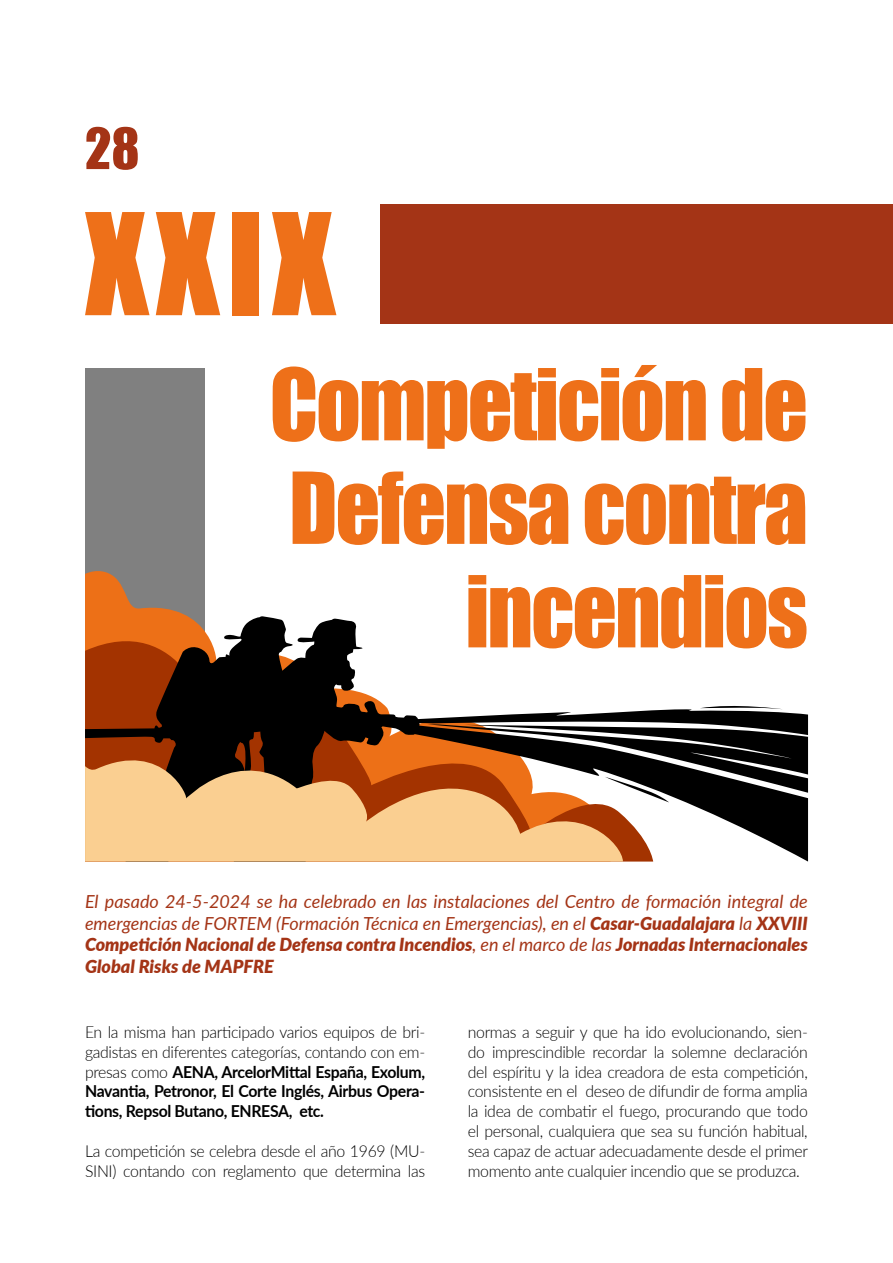
<style>
.page{position:relative;width:893px;height:1263px;background:#fff}
.page>*{position:absolute;margin:0;border:0;box-sizing:border-box;transform-origin:0 0}
.t1{font:130.5px "Impact";color:#ee7019}
.t2{font:91.5px/103.5px "Impact";letter-spacing:-.025em;color:#ee7019;text-align:right;scale:.96 1}
.t3{font:52.5px "Impact";color:#a43416}
.t4{font:italic 18px/21.6px "Lato";color:#a43416;text-align:justify}
.t5{font:300 16.5px/19.8px "Lato";letter-spacing:-.02em;color:#000;scale:.96 1}
.t6{font:700 16.5px/19.8px "Lato";letter-spacing:-.02em;color:#000;text-align:justify;scale:.96 1}
.s1{font-weight:900}
.s2{font-weight:300}
</style>
<div class="page">
<div style="left:381px;top:204px;width:512px;height:120px;background:#a43416"></div>
<div style="left:85px;top:368px;width:120px;height:399px;background:#808080"></div>
<svg style="left:85px;top:571px;width:72px;height:37px"></svg>
<svg style="left:85px;top:608px;width:102px;height:8px"></svg>
<svg style="left:85px;top:616px;width:323px;height:122px;fill:#060200"></svg>
<svg style="left:85px;top:738px;width:323px;height:123px;background:#c8945f"></svg>
<svg style="left:408px;top:709px;width:400px;height:152px"></svg>
<svg style="left:700px;top:706px;width:81px;height:3px"></svg>
<svg style="left:605px;top:777px;width:64px;height:25px"></svg>
<h3 class="t3" style="left:85px;top:124px;width:56px">28</h3>
<h1 class="t1" style="left:85px;top:202px;width:251px">XXIX</h1>
<h2 class="t2" style="left:270px;top:353px;width:562px">Competición de<br>Defensa contra incendios</h2>
<p class="t4" style="left:85px;top:892px;width:724px">El pasado 24-5-2024 se ha celebrado en las instalaciones del Centro de formación integral de emergencias de FORTEM (Formación Técnica en Emergencias), en el <span class="s1">Casar-Guadalajara</span> la <span class="s1">XXVIII Competición Nacional de Defensa contra Incendios</span>, en el marco de las <span class="s1">Jornadas Internacionales Global Risks de MAPFRE</span></p>
<p class="t6" style="left:85px;top:1021px;width:356px"><span class="s2">En la misma han participado varios equipos de bri&shy;gadistas en diferentes categorías, contando con em&shy;presas como</span> AENA, ArcelorMittal España, Exolum, Navantia, Petronor, El Corte Inglés, Airbus Opera&shy;tions, Repsol Butano, ENRESA, etc.</p>
<p class="t5" style="left:85px;top:1140px;width:356px">La competición se celebra desde el año 1969 (MU-<br>SINI) contando con reglamento que determina las</p>
<p class="t5" style="left:468px;top:1021px;width:356px;text-align:justify">normas a seguir y que ha ido evolucionando, sien&shy;do imprescindible recordar la solemne declaración del espíritu y la idea creadora de esta competición, consistente en el deseo de difundir de forma amplia la idea de combatir el fuego, procurando que todo el personal, cualquiera que sea su función habitual, sea capaz de actuar adecuadamente desde el primer momento ante cualquier incendio que se produzca.</p>
</div>
